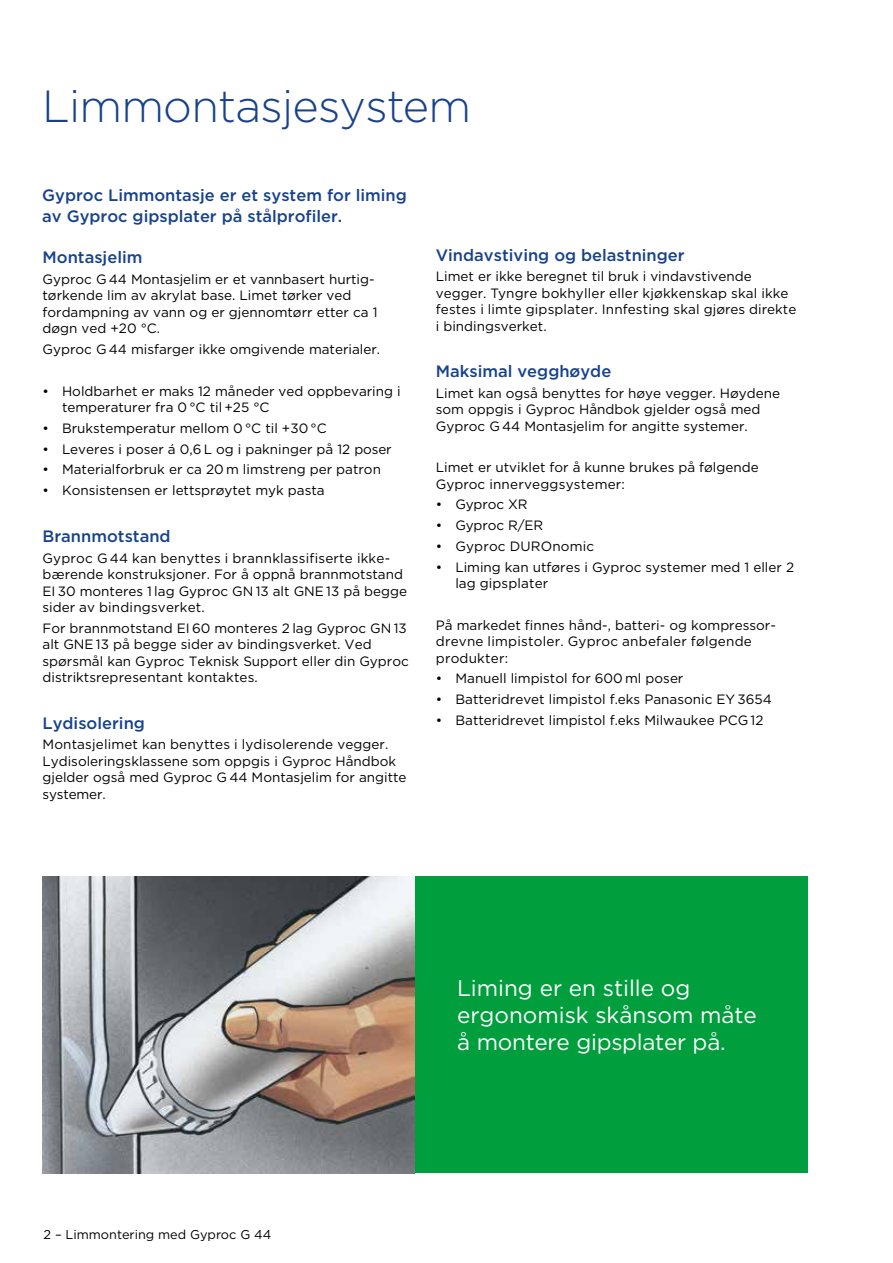
<style>
.page{position:relative;width:893px;height:1263px;background:#fff}
.page>*{position:absolute;margin:0;border:0;box-sizing:border-box;transform-origin:0 0}
.t1{font:300 45px "Gotham";letter-spacing:-.015em;color:#17428b}
.t2{font:22.5px/27px "Gotham";color:#fff}
.t3{font:500 16.5px/21px "Gotham";color:#17428b}
.t4{font:13.5px/16.5px "Gotham";color:#000}
.t5{font:12.75px "Gotham";color:#000}
</style>
<div class="page">
<div style="left:400px;top:877px;width:408px;height:296px;background:#009e3d"></div>
<img style="left:43px;top:876px;width:372px;height:298px">
<h1 class="t1" style="left:42px;top:77px;width:430px">Limmontasjesystem</h1>
<p class="t3" style="left:42px;top:184px;width:366px">Gyproc Limmontasje er et system for liming av Gyproc gipsplater på stålprofiler.</p>
<p class="t3" style="left:43px;top:247px;width:101px">Montasjelim</p>
<p class="t4" style="left:43px;top:270px;width:336px">Gyproc G 44 Montasjelim er et vannbasert hurtig&shy;tørkende lim av akrylat base. Limet tørker ved fordampning av vann og er gjennomtørr etter ca 1 døgn ved +20 °C.</p>
<p class="t4" style="left:43px;top:341px;width:339px">Gyproc G 44 misfarger ikke omgivende materialer.</p>
<p class="t4" style="left:62px;top:382px;width:340px;text-indent:-19px">• Holdbarhet er maks 12 måneder ved oppbevaring i temperaturer fra 0 °C til +25 °C</p>
<p class="t4" style="left:43px;top:419px;width:286px">• Brukstemperatur mellom 0 °C til +30 °C</p>
<p class="t4" style="left:43px;top:440px;width:351px">• Leveres i poser á 0,6 L og i pakninger på 12 poser</p>
<p class="t4" style="left:43px;top:461px;width:340px">• Materialforbruk er ca 20 m limstreng per patron</p>
<p class="t4" style="left:43px;top:482px;width:284px">• Konsistensen er lettsprøytet myk pasta</p>
<p class="t3" style="left:43px;top:525px;width:130px">Brannmotstand</p>
<p class="t4" style="left:43px;top:549px;width:366px">Gyproc G 44 kan benyttes i brannklassifiserte ikke&shy;bærende konstruksjoner. For å oppnå brannmotstand EI 30 monteres 1 lag Gyproc GN 13 alt GNE 13 på begge sider av bindingsverket.</p>
<p class="t4" style="left:43px;top:619px;width:368px">For brannmotstand EI 60 monteres 2 lag Gyproc GN 13 alt GNE 13 på begge sider av bindingsverket. Ved spørsmål kan Gyproc Teknisk Support eller din Gyproc distriktsrepresentant kontaktes.</p>
<p class="t3" style="left:43px;top:712px;width:104px">Lydisolering</p>
<p class="t4" style="left:43px;top:736px;width:366px">Montasjelimet kan benyttes i lydisolerende vegger.<br>Lydisoleringsklassene som oppgis i Gyproc Håndbok gjelder også med Gyproc G 44 Montasjelim for angitte systemer.</p>
<p class="t3" style="left:436px;top:244px;width:250px">Vindavstiving og belastninger</p>
<p class="t4" style="left:436px;top:268px;width:362px">Limet er ikke beregnet til bruk i vindavstivende vegger. Tyngre bokhyller eller kjøkkenskap skal ikke festes i limte gipsplater. Innfesting skal gjøres direkte i bindingsverket.</p>
<p class="t3" style="left:436px;top:360px;width:177px">Maksimal vegghøyde</p>
<p class="t4" style="left:436px;top:384px;width:346px">Limet kan også benyttes for høye vegger. Høydene som oppgis i Gyproc Håndbok gjelder også med<br>Gyproc G 44 Montasjelim for angitte systemer.</p>
<p class="t4" style="left:436px;top:459px;width:324px">Limet er utviklet for å kunne brukes på følgende<br>Gyproc innerveggsystemer:</p>
<p class="t4" style="left:436px;top:496px;width:93px">• Gyproc XR</p>
<p class="t4" style="left:436px;top:517px;width:109px">• Gyproc R/ER</p>
<p class="t4" style="left:436px;top:537px;width:160px">• Gyproc DUROnomic</p>
<p class="t4" style="left:455px;top:558px;width:340px;text-indent:-19px">• Liming kan utføres i Gyproc systemer med 1 eller 2 lag gipsplater</p>
<p class="t4" style="left:436px;top:616px;width:342px">På markedet finnes hånd-, batteri- og kompressor&shy;drevne limpistoler. Gyproc anbefaler følgende produkter:</p>
<p class="t4" style="left:436px;top:670px;width:249px">• Manuell limpistol for 600 ml poser</p>
<p class="t4" style="left:436px;top:690px;width:337px">• Batteridrevet limpistol f.eks Panasonic EY 3654</p>
<p class="t4" style="left:436px;top:711px;width:329px">• Batteridrevet limpistol f.eks Milwaukee PCG 12</p>
<p class="t5" style="left:44px;top:1226px;width:229px">2 – Limmontering med Gyproc G 44</p>
<h2 class="t2" style="left:457px;top:974px;width:301px">Liming er en stille og ergonomisk skånsom måte å montere gipsplater på.</h2>
</div>
